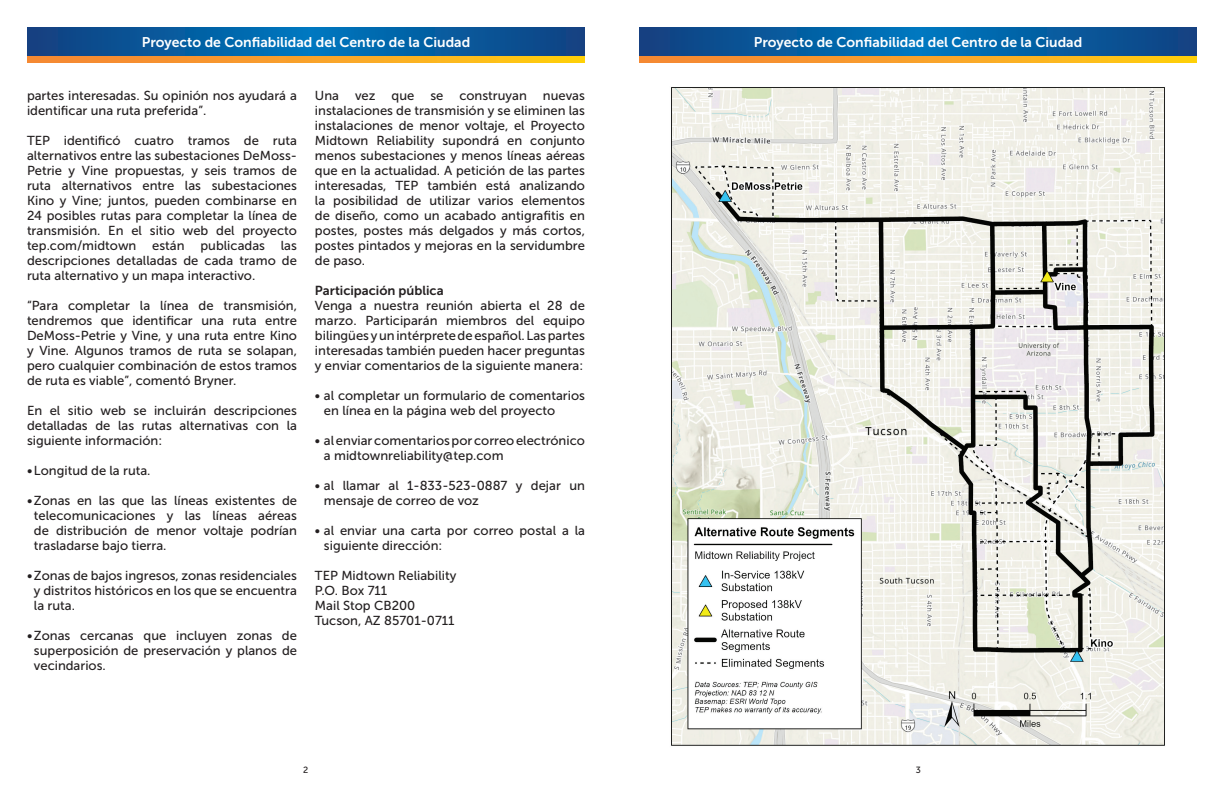
<style>
.page{position:relative;width:1224px;height:792px;background:#fff}
.page>*{position:absolute;margin:0;border:0;box-sizing:border-box;transform-origin:0 0}
.t1{font:14px "Museo Sans 700";color:#fff}
.t2{font:13px/15px "Museo Sans 500";color:#231f20;text-align:justify}
.t3{font:13px "Museo Sans 700";color:#231f20}
.t4{font:9px "Museo Sans 500";color:#231f20}
</style>
<div class="page">
<svg style="left:639px;top:27px;width:558px;height:30px;background:#0f5d9a"></svg>
<svg style="left:639px;top:57px;width:558px;height:6px;background:#f9a526"></svg>
<svg style="left:27px;top:27px;width:558px;height:30px;background:#0f5d9a"></svg>
<svg style="left:27px;top:57px;width:558px;height:6px;background:#f9a526"></svg>
<img style="left:671px;top:87px;width:494px;height:659px">
<p class="t1" style="left:142px;top:34px;width:330px">Proyecto de Confiabilidad del Centro de la Ciudad</p>
<p class="t1" style="left:754px;top:34px;width:330px">Proyecto de Confiabilidad del Centro de la Ciudad</p>
<p class="t2" style="left:27px;top:88px;width:272px">partes interesadas. Su opinión nos ayudará a identificar una ruta preferida”.</p>
<p class="t2" style="left:27px;top:133px;width:272px">TEP identificó cuatro tramos de ruta alternativos entre las subestaciones DeMoss-Petrie y Vine propuestas, y seis tramos de ruta alternativos entre las subestaciones Kino y Vine; juntos, pueden combinarse en 24 posibles rutas para completar la línea de transmisión. En el sitio web del proyecto tep.com/midtown están publicadas las descripciones detalladas de cada tramo de ruta alternativo y un mapa interactivo.</p>
<p class="t2" style="left:27px;top:298px;width:272px">“Para completar la línea de transmisión, tendremos que identificar una ruta entre DeMoss-Petrie y Vine, y una ruta entre Kino y Vine. Algunos tramos de ruta se solapan, pero cualquier combinación de estos tramos de ruta es viable”, comentó Bryner.</p>
<p class="t2" style="left:27px;top:403px;width:272px">En el sitio web se incluirán descripciones detalladas de las rutas alternativas con la siguiente información:</p>
<p class="t2" style="left:27px;top:463px;width:125px">•Longitud de la ruta.</p>
<p class="t2" style="left:34px;top:493px;width:265px;text-indent:-7px">•Zonas en las que las líneas existentes de telecomunicaciones y las líneas aéreas de distribución de menor voltaje podrían trasladarse bajo tierra.</p>
<p class="t2" style="left:34px;top:568px;width:264px;text-indent:-7px">•Zonas de bajos ingresos, zonas residenciales y distritos históricos en los que se encuentra la ruta.</p>
<p class="t2" style="left:34px;top:628px;width:265px;text-indent:-7px">•Zonas cercanas que incluyen zonas de superposición de preservación y planos de vecindarios.</p>
<p class="t2" style="left:315px;top:88px;width:272px">Una vez que se construyan nuevas instalaciones de transmisión y se eliminen las instalaciones de menor voltaje, el Proyecto Midtown Reliability supondrá en conjunto menos subestaciones y menos líneas aéreas que en la actualidad. A petición de las partes interesadas, TEP también está analizando la posibilidad de utilizar varios elementos de diseño, como un acabado antigrafitis en postes, postes más delgados y más cortos, postes pintados y mejoras en la servidumbre de paso.</p>
<p class="t3" style="left:315px;top:283px;width:130px">Participación pública</p>
<p class="t2" style="left:315px;top:298px;width:272px">Venga a nuestra reunión abierta el 28 de marzo. Participarán miembros del equipo bilingües y un intérprete de español. Las partes interesadas también pueden hacer preguntas y enviar comentarios de la siguiente manera:</p>
<p class="t2" style="left:324px;top:388px;width:263px;text-indent:-9px">• al completar un formulario de comentarios en línea en la página web del proyecto</p>
<p class="t2" style="left:324px;top:433px;width:262px;text-indent:-9px">• al enviar comentarios por correo electrónico a midtownreliability@tep.com</p>
<p class="t2" style="left:324px;top:478px;width:263px;text-indent:-9px">• al llamar al 1-833-523-0887 y dejar un mensaje de correo de voz</p>
<p class="t2" style="left:324px;top:523px;width:263px;text-indent:-9px">• al enviar una carta por correo postal a la siguiente dirección:</p>
<p class="t2" style="left:315px;top:568px;width:143px;text-align:left">TEP Midtown Reliability<br>P.O. Box 711<br>Mail Stop CB200<br>Tucson, AZ 85701-0711</p>
<p class="t4" style="left:303px;top:765px;width:7px">2</p>
<p class="t4" style="left:916px;top:765px;width:7px">3</p>
</div>
